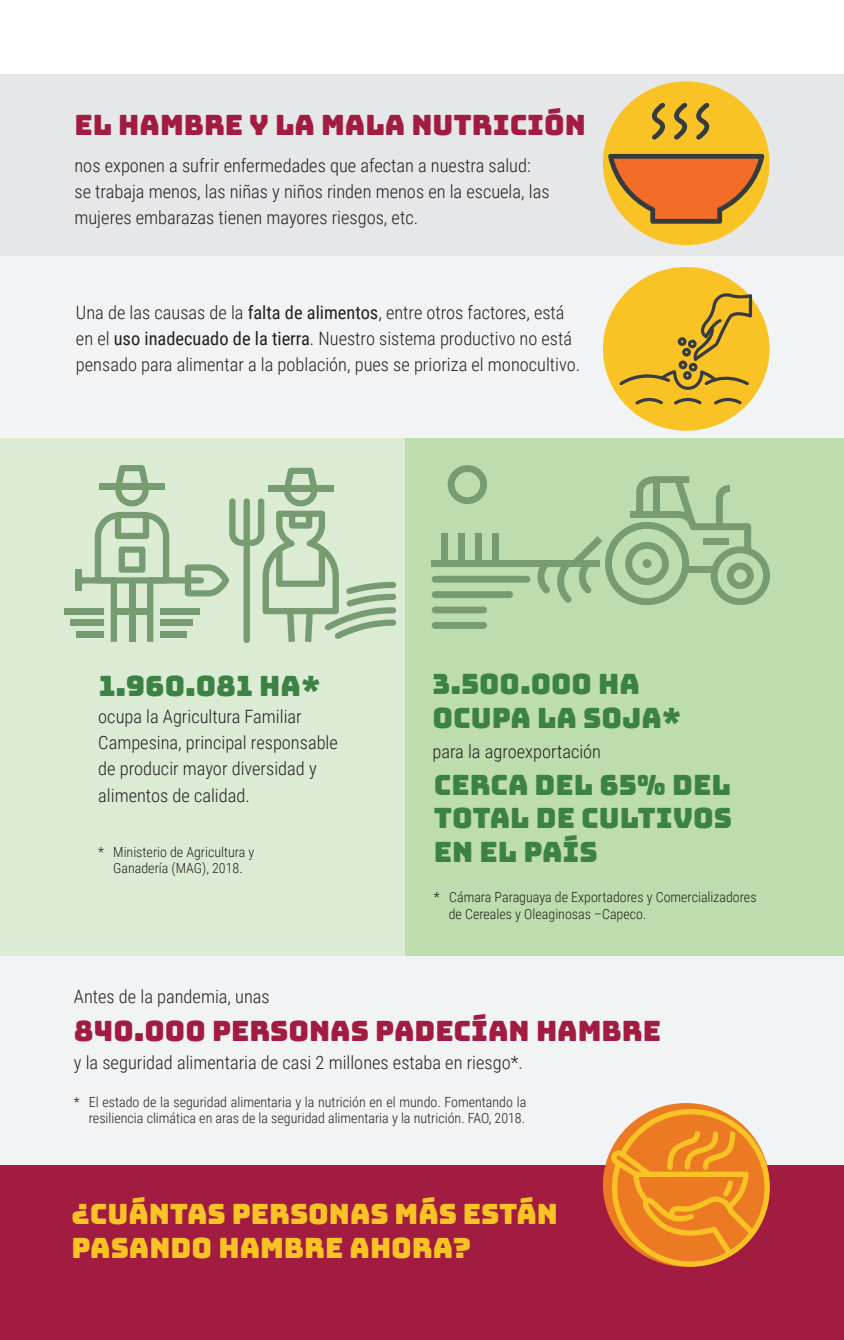
<style>
.page{position:relative;width:844px;height:1340px;background:#fff}
.page>*{position:absolute;margin:0;border:0;box-sizing:border-box;transform-origin:0 0}
.t1{font:28px/33.6px "Bungee";color:#3d8245}
.t2{font:28px "Bungee";color:#a21c42}
.t3{font:28px/33.6px "Bungee";color:#fac325}
.t4{font:300 18.38px/26.2px "Roboto Condensed";color:#231f20}
.pie_de_pagina{font:300 14px/16.8px "Roboto Condensed";color:#231f20}
.s1{font-weight:400}
</style>
<div class="page">
<div style="left:0;top:955px;width:843px;height:295px;background:#f2f3f4"></div>
<div style="left:405px;top:438px;width:438px;height:517px;background:#beddae"></div>
<div style="left:0;top:438px;width:404px;height:517px;background:#dcecd4"></div>
<div style="left:0;top:256px;width:843px;height:182px;background:#f2f3f4"></div>
<div style="left:0;top:74px;width:843px;height:182px;background:#e6e7e9"></div>
<div style="left:602px;top:81px;width:167px;height:164px;background:#fac325;border-radius:50%"></div>
<svg style="left:608px;top:154px;width:156px;height:70px"></svg>
<svg style="left:674px;top:102px;width:13px;height:38px"></svg>
<svg style="left:652px;top:102px;width:13px;height:38px"></svg>
<svg style="left:696px;top:102px;width:13px;height:38px"></svg>
<div style="left:602px;top:267px;width:167px;height:164px;background:#fac325;border-radius:50%"></div>
<svg style="left:619px;top:293px;width:132px;height:111px"></svg>
<div style="left:0;top:1165px;width:843px;height:174px;background:#a21c42"></div>
<div style="left:99px;top:483px;width:66px;height:6px;background:#779c71"></div>
<svg style="left:115px;top:465px;width:34px;height:41px"></svg>
<div style="left:75px;top:577px;width:129px;height:6px;background:#779c71;border-radius:3px"></div>
<svg style="left:185px;top:468px;width:211px;height:174px"></svg>
<div style="left:75px;top:569px;width:6px;height:22px;background:#779c71"></div>
<svg style="left:95px;top:512px;width:74px;height:130px"></svg>
<div style="left:63px;top:608px;width:40px;height:6px;background:#779c71"></div>
<div style="left:160px;top:608px;width:40px;height:6px;background:#779c71"></div>
<div style="left:70px;top:619px;width:33px;height:7px;background:#779c71"></div>
<div style="left:160px;top:619px;width:33px;height:7px;background:#779c71"></div>
<div style="left:76px;top:631px;width:27px;height:6px;background:#779c71"></div>
<div style="left:160px;top:631px;width:27px;height:6px;background:#779c71"></div>
<div style="left:431px;top:560px;width:129px;height:7px;background:#779c71"></div>
<div style="left:431px;top:576px;width:99px;height:6px;background:#779c71;border-radius:3px"></div>
<div style="left:431px;top:591px;width:82px;height:7px;background:#779c71;border-radius:3px"></div>
<div style="left:431px;top:606px;width:56px;height:7px;background:#779c71;border-radius:3px"></div>
<div style="left:431px;top:622px;width:56px;height:7px;background:#779c71;border-radius:3px"></div>
<svg style="left:447px;top:465px;width:40px;height:39px"></svg>
<div style="left:441px;top:533px;width:7px;height:31px;background:#779c71"></div>
<div style="left:458px;top:533px;width:6px;height:31px;background:#779c71"></div>
<div style="left:474px;top:533px;width:7px;height:31px;background:#779c71"></div>
<div style="left:491px;top:533px;width:7px;height:31px;background:#779c71"></div>
<svg style="left:537px;top:567px;width:13px;height:26px"></svg>
<svg style="left:557px;top:476px;width:212px;height:129px"></svg>
<div style="left:630px;top:511px;width:12px;height:7px;background:#779c71"></div>
<svg style="left:602px;top:1103px;width:167px;height:163px"></svg>
<svg style="left:610px;top:1108px;width:159px;height:158px"></svg>
<p class="t2" style="left:74px;top:109px;width:513px">EL HAMBRE Y LA MALA NUTRICIÓN</p>
<p class="t4" style="left:74px;top:151px;width:476px">nos exponen a sufrir enfermedades que afectan a nuestra salud: se trabaja menos, las niñas y niños rinden menos en la escuela, las mujeres embarazas tienen mayores riesgos, etc.</p>
<p class="t4" style="left:76px;top:298px;width:505px">Una de las causas de la <span class="s1">falta de alimentos</span>, entre otros factores, está en el <span class="s1">uso inadecuado de la tierra</span>. Nuestro sistema productivo no está pensado para alimentar a la población, pues se prioriza el monocultivo.</p>
<p class="t1" style="left:99px;top:669px;width:223px">1.960.081 HA*</p>
<p class="t4" style="left:98px;top:702px;width:241px">ocupa la Agricultura Familiar<br>Campesina, principal responsable de producir mayor diversidad y alimentos de calidad.</p>
<p class="t1" style="left:432px;top:668px;width:209px">3.500.000 HA</p>
<p class="t1" style="left:432px;top:701px;width:250px">OCUPA LA SOJA*</p>
<p class="t4" style="left:432px;top:737px;width:170px">para la agroexportación</p>
<p class="t1" style="left:433px;top:768px;width:299px">CERCA DEL 65% DEL<br>TOTAL DE CULTIVOS</p>
<p class="pie_de_pagina" style="left:98px;top:842px;width:157px">* Ministerio de Agricultura y</p>
<p class="t1" style="left:433px;top:835px;width:165px">EN EL PAÍS</p>
<p class="pie_de_pagina" style="left:113px;top:859px;width:131px">Ganadería (MAG), 2018.</p>
<p class="pie_de_pagina" style="left:448px;top:887px;width:309px;text-indent:-15px">* Cámara Paraguaya de Exportadores y Comercializadores de Cereales y Oleaginosas –Capeco.</p>
<p class="t4" style="left:74px;top:982px;width:197px">Antes de la pandemia, unas</p>
<p class="t2" style="left:74px;top:1014px;width:588px">840.000 PERSONAS PADECÍAN HAMBRE</p>
<p class="t4" style="left:74px;top:1048px;width:450px">y la seguridad alimentaria de casi 2 millones estaba en riesgo*.</p>
<p class="pie_de_pagina" style="left:74px;top:1092px;width:453px;text-align:right">* El estado de la seguridad alimentaria y la nutrición en el mundo. Fomentando la resiliencia climática en aras de la seguridad alimentaria y la nutrición. FAO, 2018.</p>
<p class="t3" style="left:71px;top:1197px;width:488px">¿CUÁNTAS PERSONAS MÁS ESTÁN<br>PASANDO HAMBRE AHORA?</p>
</div>
